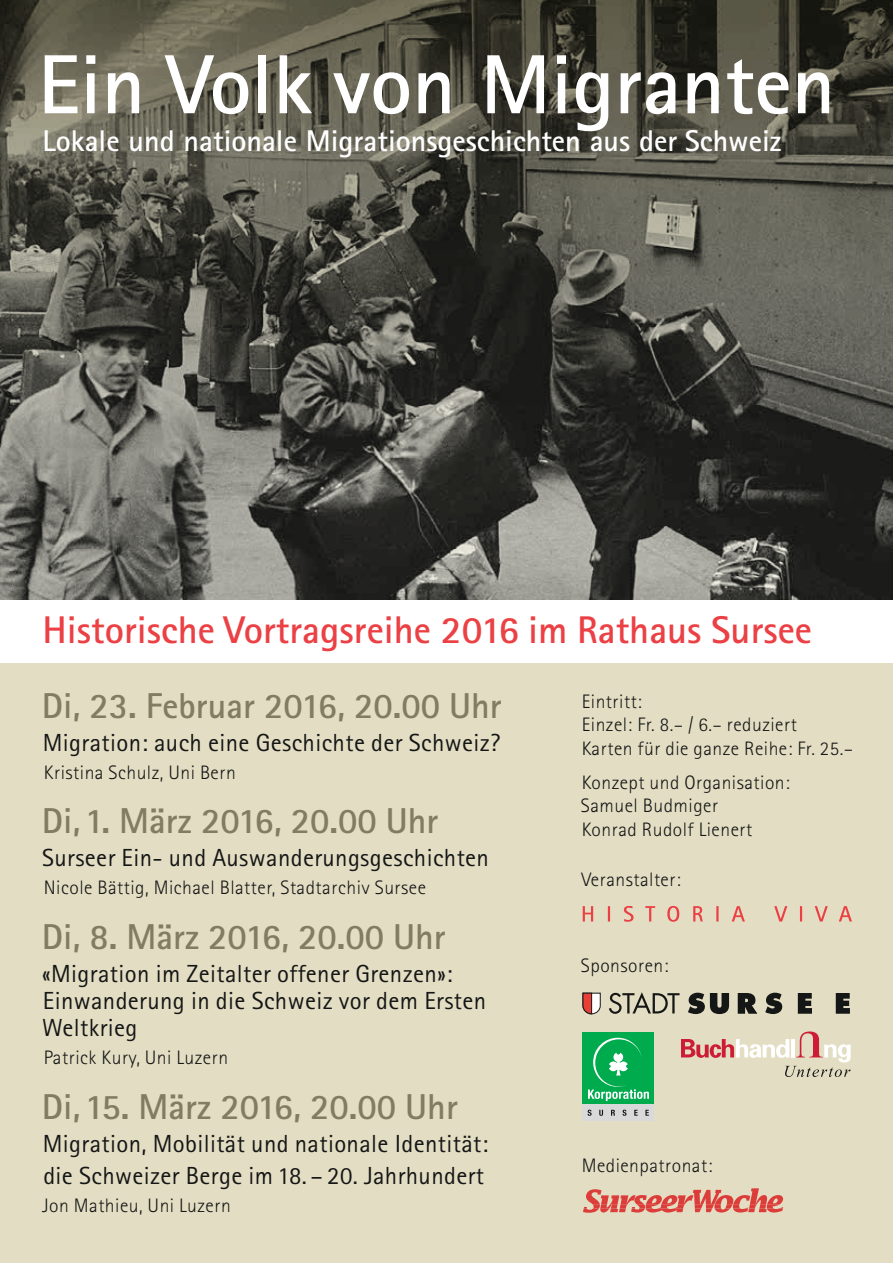
<style>
.page{position:relative;width:893px;height:1263px;background:#fff}
.page>*{position:absolute;margin:0;border:0;box-sizing:border-box;transform-origin:0 0}
.t1{font:700 84px "Rotis Sans Serif Std";color:#fff}
.t2{font:700 38.7px "Rotis Sans Serif Std";color:#eb4044}
.t3{font:700 36px "Rotis Sans Serif Std";color:#817c62}
.t4{font:700 30px "Rotis Sans Serif Std";color:#fff}
.t5{font:24.75px/27px "Rotis Sans Serif Std";letter-spacing:.015em;color:#151616}
.t6{font:300 19.5px/23.5px "Rotis Sans Serif Std";letter-spacing:.025em;color:#151616}
</style>
<div class="page">
<img style="left:0;top:0;width:630px;height:549px">
<img style="left:630px;top:0;width:263px;height:600px">
<img style="left:0;top:549px;width:631px;height:51px">
<div style="left:0;top:663px;width:893px;height:600px;background:#e3dec3"></div>
<div style="left:582px;top:1104px;width:72px;height:16px;background:#d9d9da"></div>
<div style="left:582px;top:1032px;width:72px;height:72px;background:#00ab4e"></div>
<svg style="left:588px;top:1038px;width:61px;height:63px"></svg>
<svg style="left:588px;top:1109px;width:4px;height:7px"></svg>
<svg style="left:599px;top:1110px;width:4px;height:6px"></svg>
<svg style="left:611px;top:1110px;width:4px;height:6px"></svg>
<svg style="left:623px;top:1109px;width:3px;height:7px"></svg>
<svg style="left:634px;top:1110px;width:4px;height:6px"></svg>
<svg style="left:645px;top:1110px;width:4px;height:6px"></svg>
<svg style="left:583px;top:1188px;width:200px;height:25px"></svg>
<svg style="left:688px;top:993px;width:41px;height:21px"></svg>
<svg style="left:765px;top:993px;width:17px;height:21px"></svg>
<svg style="left:798px;top:993px;width:14px;height:21px"></svg>
<svg style="left:836px;top:993px;width:14px;height:21px"></svg>
<svg style="left:583px;top:992px;width:18px;height:22px"></svg>
<svg style="left:609px;top:992px;width:70px;height:22px"></svg>
<svg style="left:738px;top:993px;width:19px;height:21px"></svg>
<svg style="left:583px;top:906px;width:269px;height:16px"></svg>
<svg style="left:681px;top:1031px;width:170px;height:46px"></svg>
<h1 class="t1" style="left:38px;top:32px;width:799px">Ein Volk von Migranten</h1>
<h3 class="t4" style="left:43px;top:122px;width:740px">Lokale und nationale Migrationsgeschichten aus der Schweiz</h3>
<h2 class="t2" style="left:43px;top:606px;width:771px">Historische Vortragsreihe 2016 im Rathaus Sursee</h2>
<h3 class="t3" style="left:42px;top:683px;width:462px">Di, 23. Februar 2016, 20.00 Uhr</h3>
<p class="t5" style="left:43px;top:728px;width:459px">Migration: auch eine Geschichte der Schweiz?</p>
<p class="t6" style="left:44px;top:760px;width:193px">Kristina Schulz, Uni Bern</p>
<h3 class="t3" style="left:42px;top:798px;width:398px">Di, 1. März 2016, 20.00 Uhr</h3>
<p class="t5" style="left:42px;top:844px;width:448px">Surseer Ein- und Auswanderungsgeschichten</p>
<p class="t6" style="left:44px;top:876px;width:384px">Nicole Bättig, Michael Blatter, Stadtarchiv Sursee</p>
<h3 class="t3" style="left:42px;top:914px;width:406px">Di, 8. März 2016, 20.00 Uhr</h3>
<p class="t5" style="left:42px;top:960px;width:446px">«Migration im Zeitalter offener Grenzen»:<br>Einwanderung in die Schweiz vor dem Ersten<br>Weltkrieg</p>
<p class="t6" style="left:44px;top:1046px;width:186px">Patrick Kury, Uni Luzern</p>
<h3 class="t3" style="left:42px;top:1084px;width:418px">Di, 15. März 2016, 20.00 Uhr</h3>
<p class="t5" style="left:43px;top:1128px;width:447px;line-height:31.2px">Migration, Mobilität und nationale Identität: die Schweizer Berge im 18. – 20. Jahrhundert</p>
<p class="t6" style="left:42px;top:1193px;width:190px">Jon Mathieu, Uni Luzern</p>
<p class="t6" style="left:582px;top:689px;width:273px">Eintritt:<br>Einzel: Fr. 8.– / 6.– reduziert<br>Karten für die ganze Reihe: Fr. 25.–</p>
<p class="t6" style="left:581px;top:770px;width:210px">Konzept und Organisation:<br>Samuel Budmiger<br>Konrad Rudolf Lienert</p>
<p class="t6" style="left:581px;top:867px;width:101px">Veranstalter:</p>
<p class="t6" style="left:581px;top:954px;width:89px">Sponsoren:</p>
<p class="t6" style="left:582px;top:1154px;width:132px">Medienpatronat:</p>
</div>
